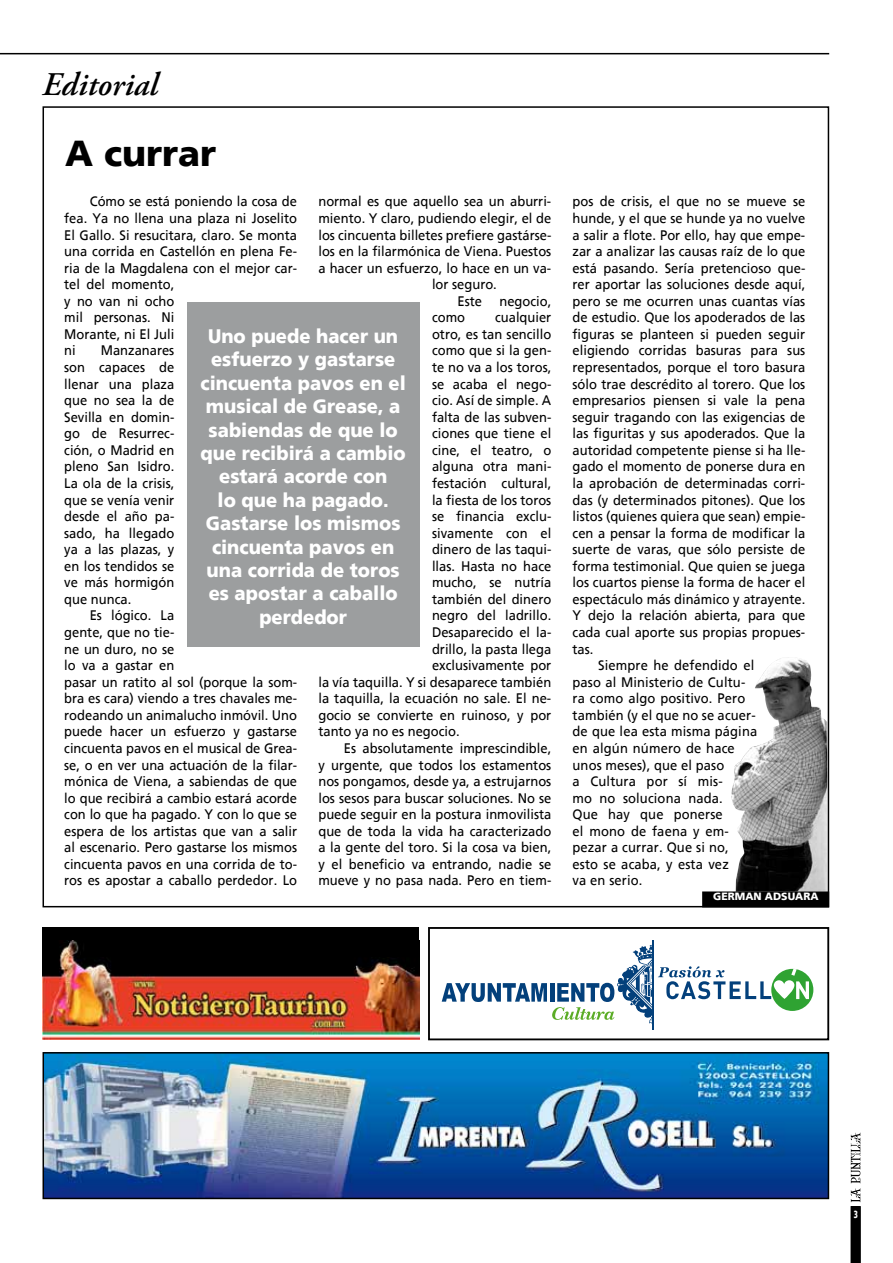
<style>
.page{position:relative;width:893px;height:1263px;background:#fff}
.page>*{position:absolute;margin:0;border:0;box-sizing:border-box;transform-origin:0 0}
.t1{font:900 36px "Frutiger";color:#000}
.t2{font:italic 600 33px "Adobe Garamond Pro";color:#000}
.t3{font:900 19.5px/23.4px "Frutiger";color:#fff;text-align:center;scale:.94 1}
.t4{font:13.8px/16.5px "Frutiger";color:#000;scale:.94 1}
.t5{font:900 10.5px "Frutiger";color:#fff}
.t6{font:900 10.5px "Frutiger";color:#fff;scale:.65 1}
</style>
<div class="page">
<hr style="left:0;top:53px;width:829px;height:1px;background:#000">
<svg style="left:850px;top:1132px;width:11px;height:131px"></svg>
<img style="left:46px;top:1055px;width:780px;height:141px">
<div style="left:43px;top:1052px;width:786px;height:147px;border:2px solid #000"></div>
<img style="left:731px;top:657px;width:95px;height:234px">
<div style="left:703px;top:892px;width:125px;height:15px;background:#000"></div>
<div style="left:702px;top:891px;width:127px;height:16px;border:2px solid #000"></div>
<div style="left:187px;top:302px;width:232px;height:344px;background:#9c9e9f"></div>
<div style="left:428px;top:927px;width:401px;height:113px;border:2px solid #000"></div>
<div style="left:43px;top:927px;width:376px;height:113px;background:#000"></div>
<img style="left:43px;top:940px;width:376px;height:100px">
<div style="left:771px;top:969px;width:42px;height:42px;background:#2fa332;border-radius:50%"></div>
<svg style="left:442px;top:945px;width:367px;height:79px"></svg>
<hr style="left:652px;top:940px;width:2px;height:89px;background:#03407b">
<h2 class="t2" style="left:42px;top:65px;width:117px">Editorial</h2>
<h1 class="t1" style="left:65px;top:132px;width:152px">A currar</h1>
<p class="t4" style="left:64px;top:193px;width:249px;text-indent:26px">Cómo se está poniendo la cosa de fea. Ya no llena una plaza ni Joselito<br>El Gallo. Si resucitara, claro. Se monta una corrida en Castellón en plena Fe&shy;ria de la Magdalena con el mejor car&shy;tel del momento,<br>y no van ni ocho<br>mil personas. Ni<br>Morante, ni El Juli<br>ni</p>
<p class="t4" style="left:318px;top:193px;width:249px">normal es que aquello sea un aburri-</p>
<p class="t4" style="left:318px;top:210px;width:249px">miento. Y claro, pudiendo elegir, el de</p>
<p class="t4" style="left:318px;top:226px;width:249px">los cincuenta billetes prefiere gastárse-</p>
<p class="t4" style="left:318px;top:243px;width:249px">los en la filarmónica de Viena. Puestos</p>
<p class="t4" style="left:318px;top:260px;width:249px">a hacer un esfuerzo, lo hace en un va-</p>
<p class="t4" style="left:432px;top:276px;width:71px">lor seguro.</p>
<p class="t4" style="left:458px;top:293px;width:28px">Este</p>
<p class="t4" style="left:499px;top:293px;width:57px">negocio,</p>
<p class="t4" style="left:432px;top:309px;width:37px">como</p>
<p class="t4" style="left:495px;top:309px;width:61px">cualquier</p>
<p class="t4" style="left:432px;top:326px;width:128px">otro, es tan sencillo</p>
<p class="t4" style="left:432px;top:342px;width:128px">como que si la gen-</p>
<p class="t4" style="left:432px;top:359px;width:128px">te no va a los toros,</p>
<p class="t4" style="left:432px;top:375px;width:128px">se acaba el nego-</p>
<p class="t4" style="left:432px;top:392px;width:128px">cio. Así de simple. A</p>
<p class="t4" style="left:432px;top:409px;width:128px">falta de las subven-</p>
<p class="t4" style="left:432px;top:425px;width:128px">ciones que tiene el</p>
<p class="t4" style="left:432px;top:442px;width:128px">cine, el teatro, o</p>
<p class="t4" style="left:432px;top:458px;width:128px">alguna otra mani-</p>
<p class="t4" style="left:432px;top:475px;width:128px">festación cultural,</p>
<p class="t4" style="left:432px;top:491px;width:128px">la fiesta de los toros</p>
<p class="t4" style="left:432px;top:508px;width:128px">se financia exclu-</p>
<p class="t4" style="left:432px;top:524px;width:128px">sivamente con el</p>
<p class="t4" style="left:432px;top:541px;width:128px">dinero de las taqui-</p>
<p class="t4" style="left:432px;top:558px;width:128px">llas. Hasta no hace</p>
<p class="t4" style="left:432px;top:574px;width:128px">mucho, se nutría</p>
<p class="t4" style="left:432px;top:591px;width:128px">también del dinero</p>
<p class="t4" style="left:432px;top:607px;width:128px">negro del ladrillo.</p>
<p class="t4" style="left:432px;top:624px;width:128px">Desaparecido el la-</p>
<p class="t4" style="left:432px;top:640px;width:128px">drillo, la pasta llega</p>
<p class="t4" style="left:432px;top:657px;width:128px">exclusivamente por</p>
<p class="t4" style="left:318px;top:674px;width:249px">la vía taquilla. Y si desaparece también</p>
<p class="t4" style="left:318px;top:690px;width:249px">la taquilla, la ecuación no sale. El ne-</p>
<p class="t4" style="left:318px;top:707px;width:249px">gocio se convierte en ruinoso, y por</p>
<p class="t4" style="left:318px;top:723px;width:152px">tanto ya no es negocio.</p>
<p class="t4" style="left:344px;top:740px;width:222px">Es absolutamente imprescindible,</p>
<p class="t4" style="left:318px;top:756px;width:249px">y urgente, que todos los estamentos</p>
<p class="t4" style="left:318px;top:773px;width:249px">nos pongamos, desde ya, a estrujarnos</p>
<p class="t4" style="left:318px;top:789px;width:249px">los sesos para buscar soluciones. No se</p>
<p class="t4" style="left:318px;top:806px;width:249px">puede seguir en la postura inmovilista</p>
<p class="t4" style="left:318px;top:823px;width:249px">que de toda la vida ha caracterizado</p>
<p class="t4" style="left:318px;top:839px;width:249px">a la gente del toro. Si la cosa va bien,</p>
<p class="t4" style="left:318px;top:856px;width:249px">y el beneficio va entrando, nadie se</p>
<p class="t4" style="left:318px;top:872px;width:249px">mueve y no pasa nada. Pero en tiem-</p>
<p class="t3" style="left:201px;top:324px;width:220px">Uno puede hacer un esfuerzo y gastarse cincuenta pavos en el musical de Grease, a sabiendas de que lo que recibirá a cambio estará acorde con<br>lo que ha pagado.<br>Gastarse los mismos cincuenta pavos en una corrida de toros es apostar a caballo perdedor</p>
<p class="t4" style="left:64px;top:342px;width:119px;text-align:justify;text-indent:37px">Manzanares son capaces de llenar una plaza que no sea la de Sevilla en domin&shy;go de Resurrec&shy;ción, o Madrid en pleno San Isidro.<br>La ola de la crisis, que se venía venir desde el año pa&shy;sado, ha llegado ya a las plazas, y en los tendidos se ve más hormigón que nunca.</p>
<p class="t4" style="left:64px;top:607px;width:249px;text-indent:26px">Es lógico. La<br>gente, que no tie-<br>ne un duro, no se<br>lo va a gastar en<br>pasar un ratito al sol (porque la som&shy;bra es cara) viendo a tres chavales me&shy;rodeando un animalucho inmóvil. Uno puede hacer un esfuerzo y gastarse cincuenta pavos en el musical de Grea&shy;se, o en ver una actuación de la filar&shy;mónica de Viena, a sabiendas de que lo que recibirá a cambio estará acorde con lo que ha pagado. Y con lo que se espera de los artistas que van a salir al escenario. Pero gastarse los mismos cincuenta pavos en una corrida de to&shy;ros es apostar a caballo perdedor. Lo</p>
<p class="t4" style="left:573px;top:193px;width:249px">pos de crisis, el que no se mueve se</p>
<p class="t4" style="left:573px;top:210px;width:249px">hunde, y el que se hunde ya no vuelve</p>
<p class="t4" style="left:573px;top:226px;width:249px">a salir a flote. Por ello, hay que empe-</p>
<p class="t4" style="left:573px;top:243px;width:249px">zar a analizar las causas raíz de lo que</p>
<p class="t4" style="left:573px;top:260px;width:249px">está pasando. Sería pretencioso que-</p>
<p class="t4" style="left:573px;top:276px;width:249px">rer aportar las soluciones desde aquí,</p>
<p class="t4" style="left:573px;top:293px;width:249px">pero se me ocurren unas cuantas vías</p>
<p class="t4" style="left:573px;top:309px;width:249px">de estudio. Que los apoderados de las</p>
<p class="t4" style="left:573px;top:326px;width:249px">figuras se planteen si pueden seguir</p>
<p class="t4" style="left:573px;top:342px;width:249px">eligiendo corridas basuras para sus</p>
<p class="t4" style="left:573px;top:359px;width:249px">representados, porque el toro basura</p>
<p class="t4" style="left:573px;top:375px;width:249px">sólo trae descrédito al torero. Que los</p>
<p class="t4" style="left:573px;top:392px;width:249px">empresarios piensen si vale la pena</p>
<p class="t4" style="left:573px;top:409px;width:249px">seguir tragando con las exigencias de</p>
<p class="t4" style="left:573px;top:425px;width:249px">las figuritas y sus apoderados. Que la</p>
<p class="t4" style="left:573px;top:442px;width:249px">autoridad competente piense si ha lle-</p>
<p class="t4" style="left:573px;top:458px;width:249px">gado el momento de ponerse dura en</p>
<p class="t4" style="left:573px;top:475px;width:249px">la aprobación de determinadas corri-</p>
<p class="t4" style="left:573px;top:491px;width:249px">das (y determinados pitones). Que los</p>
<p class="t4" style="left:573px;top:508px;width:249px">listos (quienes quiera que sean) empie-</p>
<p class="t4" style="left:573px;top:524px;width:249px">cen a pensar la forma de modificar la</p>
<p class="t4" style="left:573px;top:541px;width:249px">suerte de varas, que sólo persiste de</p>
<p class="t4" style="left:573px;top:558px;width:249px">forma testimonial. Que quien se juega</p>
<p class="t4" style="left:573px;top:574px;width:249px">los cuartos piense la forma de hacer el</p>
<p class="t4" style="left:573px;top:591px;width:249px">espectáculo más dinámico y atrayente.</p>
<p class="t4" style="left:573px;top:607px;width:249px">Y dejo la relación abierta, para que</p>
<p class="t4" style="left:573px;top:624px;width:249px">cada cual aporte sus propias propues-</p>
<p class="t4" style="left:573px;top:640px;width:24px">tas.</p>
<p class="t4" style="left:598px;top:657px;width:168px">Siempre he defendido el</p>
<p class="t4" style="left:573px;top:674px;width:185px">paso al Ministerio de Cultu-</p>
<p class="t4" style="left:573px;top:690px;width:185px">ra como algo positivo. Pero</p>
<p class="t4" style="left:573px;top:707px;width:196px">también (y el que no se acuer-</p>
<p class="t4" style="left:573px;top:723px;width:198px">de que lea esta misma página</p>
<p class="t4" style="left:573px;top:740px;width:174px">en algún número de hace</p>
<p class="t4" style="left:573px;top:756px;width:163px">unos meses), que el paso</p>
<p class="t4" style="left:573px;top:773px;width:161px">a Cultura por sí mis-</p>
<p class="t4" style="left:573px;top:789px;width:161px">mo no soluciona nada.</p>
<p class="t4" style="left:573px;top:806px;width:161px">Que hay que ponerse</p>
<p class="t4" style="left:573px;top:823px;width:168px">el mono de faena y em-</p>
<p class="t4" style="left:573px;top:839px;width:168px">pezar a currar. Que si no,</p>
<p class="t4" style="left:573px;top:856px;width:168px">esto se acaba, y esta vez</p>
<p class="t4" style="left:573px;top:872px;width:76px">va en serio.</p>
<p class="t5" style="left:713px;top:889px;width:107px">GERMAN ADSUARA</p>
<p class="t6" style="left:854px;top:1207px;width:8px">3</p>
</div>
